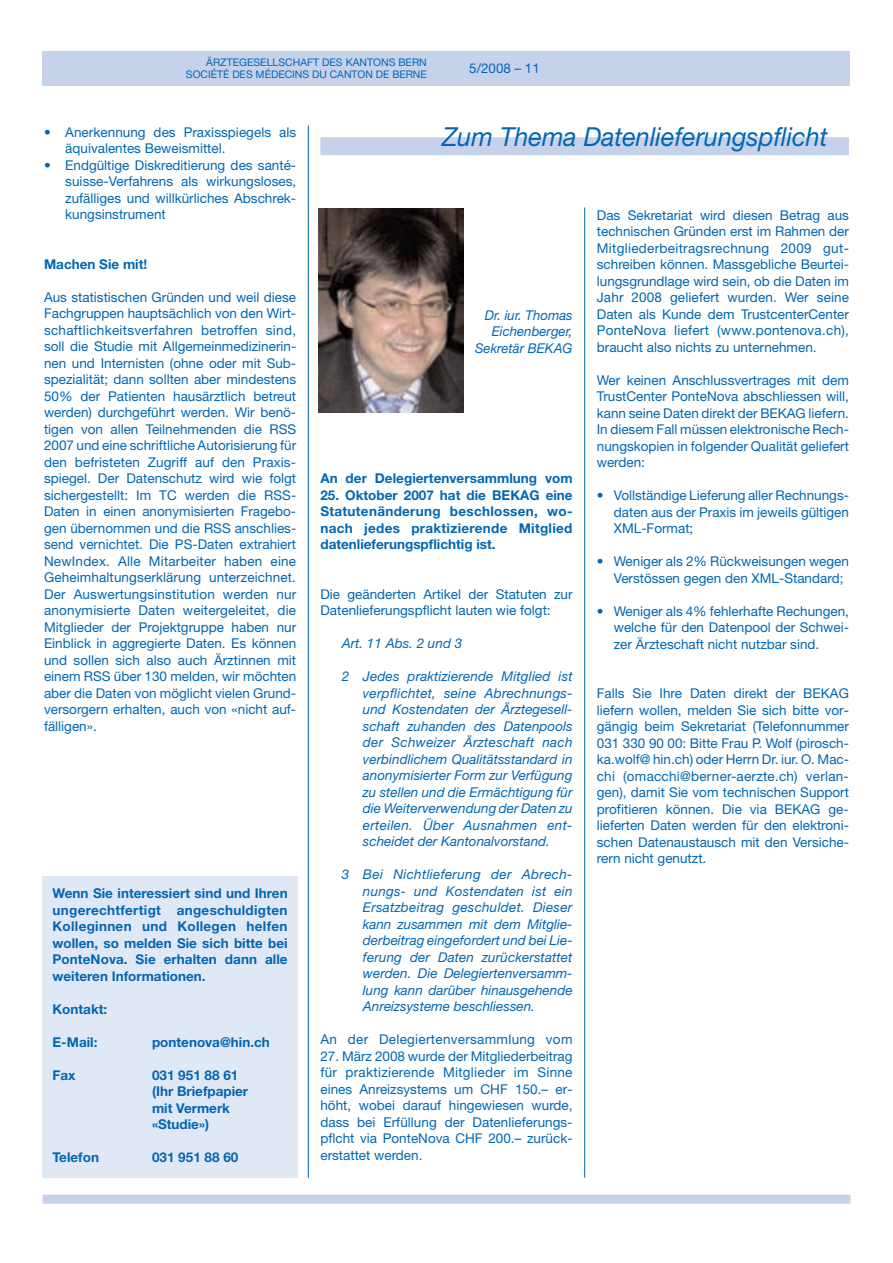
<style>
.page{position:relative;width:893px;height:1263px;background:#fff}
.page>*{position:absolute;margin:0;border:0;box-sizing:border-box;transform-origin:0 0}
.t1{font:italic 26.25px "Helvetica Neue";color:#0166b3;scale:.96 1}
.t2{font:13.5px/16.5px "Helvetica Neue";color:#0166b3;text-align:justify}
.t3{font:italic 13.5px/16.5px "Helvetica Neue";color:#0166b3;text-align:justify}
.t4{font:700 13.5px/16.5px "Helvetica Neue";color:#0166b3;text-align:justify}
.t5{font:13.5px "Helvetica Neue";letter-spacing:.02em;color:#0166b3}
.t6{font:10.5px/12px "Helvetica Neue";color:#0166b3;text-align:right}
</style>
<div class="page">
<div style="left:43px;top:1195px;width:807px;height:9px;background:#c6d2ea"></div>
<div style="left:43px;top:51px;width:807px;height:34px;background:#c6d2ea"></div>
<hr style="left:308px;top:125px;width:1px;height:1053px;background:#0166b3">
<hr style="left:584px;top:207px;width:1px;height:970px;background:#0166b3">
<div style="left:43px;top:876px;width:255px;height:302px;background:#e1e8f5"></div>
<div style="left:320px;top:137px;width:529px;height:18px;background:#c6d2ea"></div>
<img style="left:319px;top:208px;width:144px;height:204px">
<p class="t6" style="left:186px;top:57px;width:242px">ÄRZTEGESELLSCHAFT DES KANTONS BERN<br>SOCIÉTÉ DES MÉDECINS DU CANTON DE BERNE</p>
<p class="t2" style="left:469px;top:62px;width:72px">5/2008 – 11</p>
<p class="t2" style="left:65px;top:125px;width:232px;text-indent:-21px">• Anerkennung des Praxisspiegels als äquivalentes Beweismittel.</p>
<p class="t2" style="left:65px;top:158px;width:233px;text-indent:-21px">• Endgültige Diskreditierung des santé&shy;suisse-Verfahrens als wirkungsloses, zufälliges und willkürliches Abschrek&shy;kungsinstrument</p>
<p class="t4" style="left:44px;top:257px;width:105px">Machen Sie mit!</p>
<p class="t2" style="left:44px;top:290px;width:254px">Aus statistischen Gründen und weil diese Fachgruppen hauptsächlich von den Wirt&shy;schaftlichkeitsverfahren betroffen sind, soll die Studie mit Allgemeinmedizinerin&shy;nen und Internisten (ohne oder mit Sub&shy;spezialität; dann sollten aber mindestens 50% der Patienten hausärztlich betreut werden) durchgeführt werden. Wir benö&shy;tigen von allen Teilnehmenden die RSS 2007 und eine schriftliche Autorisierung für den befristeten Zugriff auf den Praxis&shy;spiegel. Der Datenschutz wird wie folgt sichergestellt: Im TC werden die RSS-Daten in einen anonymisierten Fragebo&shy;gen übernommen und die RSS anschlies&shy;send vernichtet. Die PS-Daten extrahiert NewIndex. Alle Mitarbeiter haben eine Geheimhaltungserklärung unterzeichnet.<br>Der Auswertungsinstitution werden nur anonymisierte Daten weitergeleitet, die Mitglieder der Projektgruppe haben nur Einblick in aggregierte Daten. Es können und sollen sich also auch Ärztinnen mit einem RSS über 130 melden, wir möchten aber die Daten von möglicht vielen Grund&shy;versorgern erhalten, auch von «nicht auf&shy;fälligen».</p>
<p class="t4" style="left:53px;top:886px;width:237px">Wenn Sie interessiert sind und Ihren ungerechtfertigt angeschuldigten Kolleginnen und Kollegen helfen wollen, so melden Sie sich bitte bei PonteNova. Sie erhalten dann alle weiteren Informationen.</p>
<p class="t4" style="left:53px;top:1002px;width:56px">Kontakt:</p>
<p class="t4" style="left:53px;top:1035px;width:46px">E-Mail:</p>
<p class="t4" style="left:152px;top:1035px;width:119px">pontenova@hin.ch</p>
<p class="t4" style="left:53px;top:1068px;width:25px">Fax</p>
<p class="t4" style="left:152px;top:1068px;width:98px;text-align:left">031 951 88 61 (Ihr Briefpapier mit Vermerk «Studie»)</p>
<p class="t4" style="left:53px;top:1150px;width:48px">Telefon</p>
<p class="t4" style="left:152px;top:1150px;width:88px">031 951 88 60</p>
<h1 class="t1" style="left:442px;top:127px;width:403px">Zum Thema Datenlieferungspflicht</h1>
<p class="t3" style="left:475px;top:308px;width:99px;text-align:right">Dr. iur. Thomas<br>Eichenberger,<br>Sekretär BEKAG</p>
<p class="t4" style="left:320px;top:471px;width:254px">An der Delegiertenversammlung vom</p>
<p class="t4" style="left:320px;top:488px;width:254px">25. Oktober 2007 hat die BEKAG eine Statutenänderung beschlossen, wo&shy;nach jedes praktizierende Mitglied datenlieferungspflichtig ist.</p>
<p class="t2" style="left:320px;top:587px;width:254px">Die geänderten Artikel der Statuten zur<br>Datenlieferungspflicht lauten wie folgt:</p>
<p class="t3" style="left:342px;top:636px;width:122px">Art. 11 Abs. 2 und 3</p>
<p class="t3" style="left:363px;top:669px;width:211px;text-indent:-21px">2 Jedes praktizierende Mitglied ist verpflichtet, seine Abrechnungs&shy;und Kostendaten der Ärztegesell&shy;schaft zuhanden des Datenpools der Schweizer Ärzteschaft nach verbindlichem Qualitätsstandard in anonymisierter Form zur Verfügung zu stellen und die Ermächtigung für die Weiterverwendung der Daten zu erteilen. Über Ausnahmen ent&shy;scheidet der Kantonalvorstand.</p>
<p class="t3" style="left:363px;top:867px;width:211px;text-indent:-21px">3 Bei Nichtlieferung der Abrech&shy;nungs- und Kostendaten ist ein Ersatzbeitrag geschuldet. Dieser kann zusammen mit dem Mitglie&shy;derbeitrag eingefordert und bei Lie&shy;ferung der Daten zurückerstattet werden. Die Delegiertenversamm&shy;lung kann darüber hinausgehende Anreizsysteme beschliessen.</p>
<p class="t5" style="left:320px;top:1034px;width:254px">An der Delegiertenversammlung vom</p>
<p class="t2" style="left:320px;top:1049px;width:254px">27. März 2008 wurde der Mitgliederbeitrag für praktizierende Mitglieder im Sinne eines Anreizsystems um CHF 150.– er&shy;höht, wobei darauf hingewiesen wurde, dass bei Erfüllung der Datenlieferungs&shy;pflcht via PonteNova CHF 200.– zurück&shy;erstattet werden.</p>
<p class="t2" style="left:597px;top:208px;width:254px">Das Sekretariat wird diesen Betrag aus technischen Gründen erst im Rahmen der Mitgliederbeitragsrechnung 2009 gut&shy;schreiben können. Massgebliche Beurtei&shy;lungsgrundlage wird sein, ob die Daten im Jahr 2008 geliefert wurden. Wer seine Daten als Kunde dem TrustcenterCenter PonteNova liefert (www.pontenova.ch), braucht also nichts zu unternehmen.</p>
<p class="t2" style="left:597px;top:373px;width:254px">Wer keinen Anschlussvertrages mit dem TrustCenter PonteNova abschliessen will, kann seine Daten direkt der BEKAG liefern.<br>In diesem Fall müssen elektronische Rech&shy;nungskopien in folgender Qualität geliefert werden:</p>
<p class="t2" style="left:614px;top:488px;width:237px;text-indent:-17px">• Vollständige Lieferung aller Rechnungs&shy;daten aus der Praxis im jeweils gültigen XML-Format;</p>
<p class="t2" style="left:614px;top:554px;width:237px;text-indent:-17px">• Weniger als 2% Rückweisungen wegen<br>Verstössen gegen den XML-Standard;</p>
<p class="t2" style="left:614px;top:604px;width:237px;text-indent:-17px">• Weniger als 4% fehlerhafte Rechungen, welche für den Datenpool der Schwei&shy;zer Ärzteschaft nicht nutzbar sind.</p>
<p class="t2" style="left:597px;top:686px;width:254px">Falls Sie Ihre Daten direkt der BEKAG liefern wollen, melden Sie sich bitte vor&shy;gängig beim Sekretariat (Telefonnummer 031 330 90 00: Bitte Frau P. Wolf (pirosch&shy;ka.wolf@ hin.ch) oder Herrn Dr. iur. O. Mac&shy;chi (omacchi@berner-aerzte.ch) verlan&shy;gen), damit Sie vom technischen Support profitieren können. Die via BEKAG ge&shy;lieferten Daten werden für den elektroni&shy;schen Datenaustausch mit den Versiche&shy;rern nicht genutzt.</p>
</div>
